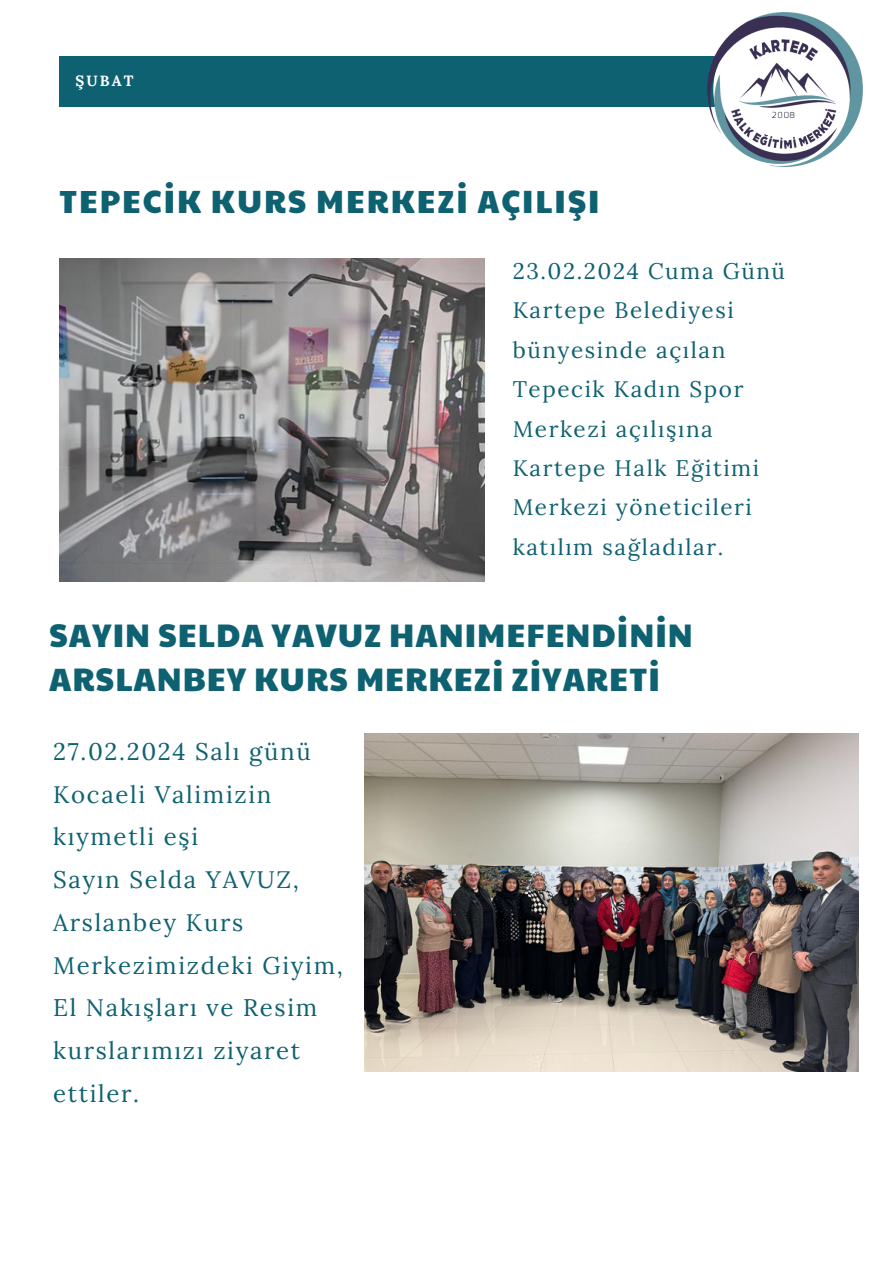
<style>
.page{position:relative;width:894px;height:1264px;background:#fff}
.page>*{position:absolute;margin:0;border:0;box-sizing:border-box;transform-origin:0 0}
.t1{font:31.95px/43.8px "Paytone One";letter-spacing:.03em;color:#0e6171}
.t2{font:31.5px "Paytone One";letter-spacing:.06em;color:#0e6171}
.t3{font:24px/42.8px "Lora";letter-spacing:.07em;color:#0e6171}
.t4{font:22.5px/39.3px "Lora";letter-spacing:.07em;color:#0e6171}
.t5{font:700 14.85px "Lora";letter-spacing:.14em;color:#fff}
</style>
<div class="page">
<img style="left:59px;top:259px;width:425px;height:322px">
<div style="left:59px;top:56px;width:776px;height:51px;background:#0e6171"></div>
<img style="left:364px;top:733px;width:494px;height:338px">
<img style="left:707px;top:12px;width:154px;height:155px">
<h2 class="t5" style="left:75px;top:71px;width:59px">ŞUBAT</h2>
<h1 class="t2" style="left:59px;top:178px;width:542px">TEPECİK KURS MERKEZİ AÇILIŞI</h1>
<h1 class="t4" style="left:512px;top:251px;width:274px">23.02.2024 Cuma Günü<br>Kartepe Belediyesi bünyesinde açılan<br>Tepecik Kadın Spor<br>Merkezi açılışına<br>Kartepe Halk Eğitimi<br>Merkezi yöneticileri katılım sağladılar.</h1>
<p class="t1" style="left:49px;top:612px;width:645px">SAYIN SELDA YAVUZ HANIMEFENDİNİN<br>ARSLANBEY KURS MERKEZİ ZİYARETİ</p>
<p class="t3" style="left:53px;top:729px;width:291px">27.02.2024 Salı günü<br>Kocaeli Valimizin kıymetli eşi<br>Sayın Selda YAVUZ,<br>Arslanbey Kurs<br>Merkezimizdeki Giyim,<br>El Nakışları ve Resim kurslarımızı ziyaret ettiler.</p>
</div>
